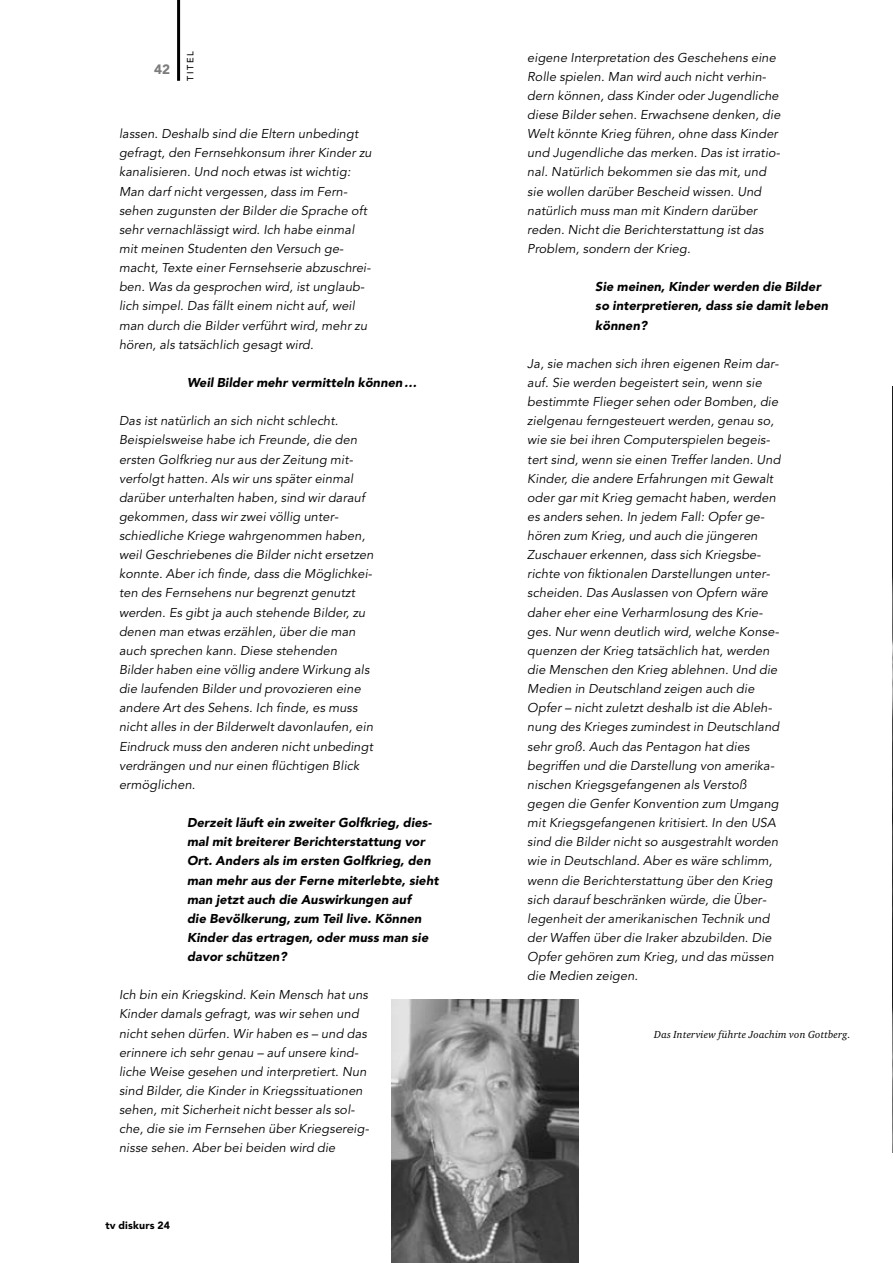
<style>
.page{position:relative;width:893px;height:1263px;background:#fff}
.page>*{position:absolute;margin:0;border:0;box-sizing:border-box;transform-origin:0 0}
.t1{font:900 13.5px "Avenir";color:#7c7c7c}
.t2{font:italic 12.75px/19.2px "Avenir";letter-spacing:.01em;color:#000}
.t3{font:italic 900 12.75px/19.2px "Avenir";letter-spacing:.01em;color:#000}
.t4{font:italic 10.5px "Charter BT";letter-spacing:.015em;color:#000}
.t5{font:900 10.5px "Avenir";letter-spacing:.02em;color:#000}
.t6{font:500 9px "Avenir";letter-spacing:.165em;color:#000}
</style>
<div class="page">
<hr style="left:177px;top:0;width:3px;height:81px;background:#000">
<img style="left:391px;top:999px;width:187px;height:264px">
<img style="left:892px;top:387px;width:1px;height:765px">
<p class="t6" style="left:187px;top:81px;width:31px;rotate:-90deg">TITEL</p>
<p class="t2" style="left:527px;top:49px;width:255px">eigene Interpretation des Geschehens eine Rolle spielen. Man wird auch nicht verhin&shy;dern können, dass Kinder oder Jugendliche diese Bilder sehen. Erwachsene denken, die Welt könnte Krieg führen, ohne dass Kinder und Jugendliche das merken. Das ist irratio&shy;nal. Natürlich bekommen sie das mit, und sie wollen darüber Bescheid wissen. Und natürlich muss man mit Kindern darüber reden. Nicht die Berichterstattung ist das Problem, sondern der Krieg.</p>
<p class="t3" style="left:595px;top:278px;width:234px">Sie meinen, Kinder werden die Bilder so interpretieren, dass sie damit leben können?</p>
<p class="t2" style="left:527px;top:355px;width:255px">Ja, sie machen sich ihren eigenen Reim dar&shy;auf. Sie werden begeistert sein, wenn sie bestimmte Flieger sehen oder Bomben, die zielgenau ferngesteuert werden, genau so, wie sie bei ihren Computerspielen begeis&shy;tert sind, wenn sie einen Treffer landen. Und Kinder, die andere Erfahrungen mit Gewalt oder gar mit Krieg gemacht haben, werden es anders sehen. In jedem Fall: Opfer ge&shy;hören zum Krieg, und auch die jüngeren Zuschauer erkennen, dass sich Kriegsbe&shy;richte von fiktionalen Darstellungen unter&shy;scheiden. Das Auslassen von Opfern wäre daher eher eine Verharmlosung des Krie&shy;ges. Nur wenn deutlich wird, welche Konse&shy;quenzen der Krieg tatsächlich hat, werden die Menschen den Krieg ablehnen. Und die Medien in Deutschland zeigen auch die Opfer – nicht zuletzt deshalb ist die Ableh&shy;nung des Krieges zumindest in Deutschland sehr groß. Auch das Pentagon hat dies begriffen und die Darstellung von amerika&shy;nischen Kriegsgefangenen als Verstoß gegen die Genfer Konvention zum Umgang mit Kriegsgefangenen kritisiert. In den USA sind die Bilder nicht so ausgestrahlt worden wie in Deutschland. Aber es wäre schlimm, wenn die Berichterstattung über den Krieg sich darauf beschränken würde, die Über&shy;legenheit der amerikanischen Technik und der Waffen über die Iraker abzubilden. Die Opfer gehören zum Krieg, und das müssen die Medien zeigen.</p>
<p class="t1" style="left:154px;top:64px;width:17px">42</p>
<p class="t2" style="left:119px;top:125px;width:254px">lassen. Deshalb sind die Eltern unbedingt gefragt, den Fernsehkonsum ihrer Kinder zu kanalisieren. Und noch etwas ist wichtig:<br>Man darf nicht vergessen, dass im Fern&shy;sehen zugunsten der Bilder die Sprache oft sehr vernachlässigt wird. Ich habe einmal mit meinen Studenten den Versuch ge&shy;macht, Texte einer Fernsehserie abzuschrei&shy;ben. Was da gesprochen wird, ist unglaub&shy;lich simpel. Das fällt einem nicht auf, weil man durch die Bilder verführt wird, mehr zu hören, als tatsächlich gesagt wird.</p>
<p class="t3" style="left:187px;top:374px;width:231px">Weil Bilder mehr vermitteln können…</p>
<p class="t2" style="left:119px;top:412px;width:256px">Das ist natürlich an sich nicht schlecht.<br>Beispielsweise habe ich Freunde, die den ersten Golfkrieg nur aus der Zeitung mit&shy;verfolgt hatten. Als wir uns später einmal darüber unterhalten haben, sind wir darauf gekommen, dass wir zwei völlig unter&shy;schiedliche Kriege wahrgenommen haben, weil Geschriebenes die Bilder nicht ersetzen konnte. Aber ich finde, dass die Möglichkei&shy;ten des Fernsehens nur begrenzt genutzt werden. Es gibt ja auch stehende Bilder, zu denen man etwas erzählen, über die man auch sprechen kann. Diese stehenden Bilder haben eine völlig andere Wirkung als die laufenden Bilder und provozieren eine andere Art des Sehens. Ich finde, es muss nicht alles in der Bilderwelt davonlaufen, ein Eindruck muss den anderen nicht unbedingt verdrängen und nur einen flüchtigen Blick ermöglichen.</p>
<p class="t3" style="left:187px;top:814px;width:253px">Derzeit läuft ein zweiter Golfkrieg, dies&shy;mal mit breiterer Berichterstattung vor Ort. Anders als im ersten Golfkrieg, den man mehr aus der Ferne miterlebte, sieht man jetzt auch die Auswirkungen auf<br>die Bevölkerung, zum Teil live. Können Kinder das ertragen, oder muss man sie davor schützen?</p>
<p class="t2" style="left:119px;top:986px;width:251px">Ich bin ein Kriegskind. Kein Mensch hat uns Kinder damals gefragt, was wir sehen und nicht sehen dürfen. Wir haben es – und das erinnere ich sehr genau – auf unsere kind&shy;liche Weise gesehen und interpretiert. Nun sind Bilder, die Kinder in Kriegssituationen sehen, mit Sicherheit nicht besser als sol&shy;che, die sie im Fernsehen über Kriegsereig&shy;nisse sehen. Aber bei beiden wird die</p>
<p class="t4" style="left:654px;top:1030px;width:198px">Das Interview führte Joachim von Gottberg.</p>
<p class="t5" style="left:105px;top:1221px;width:66px">tv diskurs 24</p>
</div>
